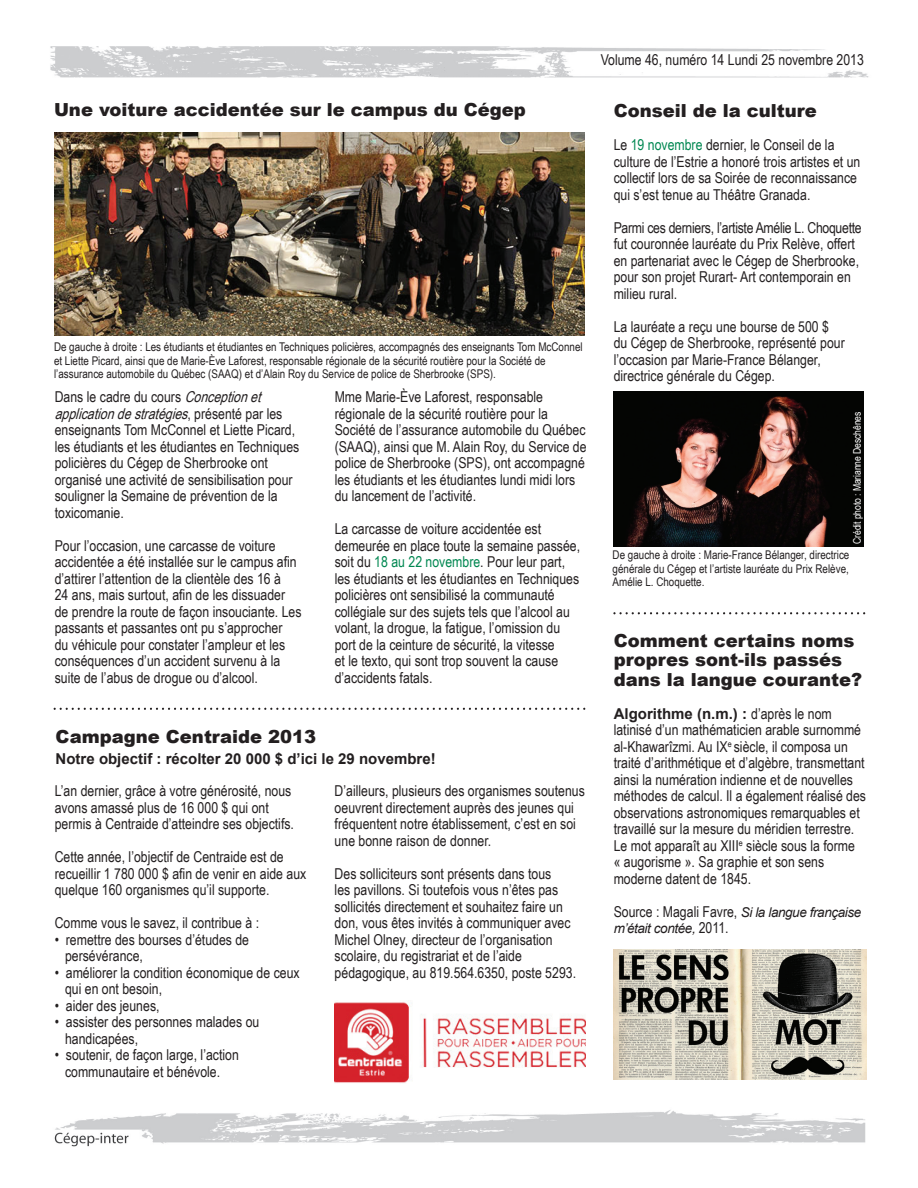
<style>
.page{position:relative;width:918px;height:1188px;background:#fff}
.page>*{position:absolute;margin:0;border:0;box-sizing:border-box;transform-origin:0 0}
.t1{font:900 18px/19.5px "Arial";color:#231f20}
.t2{font:15px/16.5px "Arial Narrow";color:#231f20}
.t3{font:700 15px "Arial";color:#231f20}
.t4{font:italic 13.5px "Arial";letter-spacing:-.03em;color:#231f20}
.t5{font:12px/13.5px "Arial Narrow";color:#231f20}
.t6{font:10.5px "Arial Narrow";letter-spacing:-.01em;color:#fff}
.s1{font-style:italic}
.s2{color:#008751}
.s3{font-family:"Arial Narrow";font-weight:400}
.s4{font-family:"Arial";font-style:italic;font-size:13.5px}
.s5{font-family:"Arial Narrow";font-style:normal;font-size:15px}
</style>
<div class="page">
<img style="left:50px;top:46px;width:819px;height:1101px">
<svg style="left:55px;top:708px;width:529px;height:2px"></svg>
<img style="left:55px;top:133px;width:529px;height:203px">
<svg style="left:614px;top:612px;width:250px;height:2px"></svg>
<img style="left:613px;top:949px;width:253px;height:130px">
<img style="left:335px;top:1001px;width:250px;height:82px">
<img style="left:614px;top:392px;width:250px;height:155px">
<p class="t1" style="left:54px;top:100px;width:473px">Une voiture accidentée sur le campus du Cégep</p>
<p class="t5" style="left:54px;top:340px;width:530px">De gauche à droite : Les étudiants et étudiantes en Techniques policières, accompagnés des enseignants Tom McConnel et Liette Picard, ainsi que de Marie-Ève Laforest, responsable régionale de la sécurité routière pour la Société de l’assurance automobile du Québec (SAAQ) et d’Alain Roy du Service de police de Sherbrooke (SPS).</p>
<p class="t2" style="left:55px;top:388px;width:246px">Dans le cadre du cours <span class="s1">Conceptionet applicationdestratégies</span>, p r é s e n t é p a r l e s enseignants Tom McConnel et Liette Picard, les étudiants et les étudiantes en Techniques policières du Cégep de Sherbrooke ont organisé une activité de sensibilisation pour souligner la Semaine de prévention de la toxicomanie.</p>
<p class="t2" style="left:55px;top:537px;width:248px">Pour l’occasion, une carcasse de voiture accidentée a été installée sur le campus afin d’attirer l’attention de la clientèle des 16 à<br>24 ans, mais surtout, afin de les dissuader de prendre la route de façon insouciante. Les passants et passantes ont pu s’approcher<br>du véhicule pour constater l’ampleur et les conséquences d’un accident survenu à la suite de l’abus de drogue ou d’alcool.</p>
<p class="t2" style="left:335px;top:388px;width:254px">Mme Marie-Ève Laforest, responsable régionale de la sécurité routière pour la Société de l’assurance automobile du Québec (SAAQ), ainsi que M. Alain Roy, du Service de police de Sherbrooke (SPS), ont accompagné les étudiants et les étudiantes lundi midi lors du lancement de l’activité.</p>
<p class="t2" style="left:335px;top:520px;width:247px">La carcasse de voiture accidentée est demeurée en place toute la semaine passée, soit du <span class="s2">18 au 22 novembre</span>. Pour leur part, les étudiants et les étudiantes en Techniques policières ont sensibilisé la communauté collégiale sur des sujets tels que l’alcool au volant, la drogue, la fatigue, l’omission du port de la ceinture de sécurité, la vitesse<br>et le texto, qui sont trop souvent la cause d’accidents fatals.</p>
<p class="t1" style="left:56px;top:726px;width:262px">Campagne Centraide 2013</p>
<p class="t3" style="left:56px;top:748px;width:382px">Notre objectif : récolter 20 000 $ d’ici le 29 novembre!</p>
<p class="t2" style="left:335px;top:782px;width:252px">D’ailleurs, plusieurs des organismes soutenus oeuvrent directement auprès des jeunes qui fréquentent notre établissement, c’est en soi une bonne raison de donner.</p>
<p class="t2" style="left:335px;top:864px;width:243px">Des solliciteurs sont présents dans tous<br>les pavillons. Si toutefois vous n’êtes pas sollicités directement et souhaitez faire un don, vous êtes invités à communiquer avec Michel Olney, directeur de l’organisation scolaire, du registrariat et de l’aide pédagogique, au 819.564.6350, poste 5293.</p>
<p class="t2" style="left:55px;top:782px;width:241px">L’an dernier, grâce à votre générosité, nous avons amassé plus de 16 000 $ qui ont permis à Centraide d’atteindre ses objectifs.</p>
<p class="t2" style="left:55px;top:848px;width:253px">Cette année, l’objectif de Centraide est de recueillir 1 780 000 $ afin de venir en aide aux quelque 160 organismes qu’il supporte.</p>
<p class="t2" style="left:55px;top:914px;width:206px">Comme vous le savez, il contribue à :</p>
<p class="t2" style="left:65px;top:931px;width:186px;text-indent:-10px">• remettre des bourses d’études de persévérance,</p>
<p class="t2" style="left:65px;top:964px;width:236px;text-indent:-10px">• améliorer la condition économique de ceux qui en ont besoin,</p>
<p class="t2" style="left:55px;top:997px;width:106px">• aider des jeunes,</p>
<p class="t2" style="left:65px;top:1013px;width:196px;text-indent:-10px">• assister des personnes malades ou handicapées,</p>
<p class="t2" style="left:55px;top:1046px;width:186px;text-align:center">• soutenir, de façon large, l’action communautaire et bénévole.</p>
<p class="t2" style="left:601px;top:51px;width:265px">Volume 46, numéro 14 Lundi 25 novembre 2013</p>
<p class="t1" style="left:614px;top:101px;width:205px">Conseil de la culture</p>
<p class="t2" style="left:614px;top:136px;width:248px">Le <span class="s2">19 novembre</span> dernier, le Conseil de la culture de l’Estrie a honoré trois artistes et un collectif lors de sa Soirée de reconnaissance qui s’est tenue au Théâtre Granada.</p>
<p class="t2" style="left:614px;top:219px;width:250px">Parmi ces derniers, l’artiste Amélie L. Choquette fut couronnée lauréate du Prix Relève, offert en partenariat avec le Cégep de Sherbrooke, pour son projet Rurart- Art contemporain en milieu rural.</p>
<p class="t2" style="left:614px;top:318px;width:233px">La lauréate a reçu une bourse de 500 $ du Cégep de Sherbrooke, représenté pour l’occasion par Marie-France Bélanger, directrice générale du Cégep.</p>
<p class="t6" style="left:849px;top:544px;width:134px;rotate:-90deg">Crédit photo : Marianne Deschênes</p>
<p class="t5" style="left:613px;top:548px;width:238px;text-align:justify">De gauche à droite : Marie-France Bélanger, directrice générale du Cégep et l’artiste lauréate du Prix Relève, Amélie L. Choquette.</p>
<p class="t1" style="left:614px;top:630px;width:250px">Comment certains noms propres sont-ils passés dans la langue courante?</p>
<p class="t3" style="left:614px;top:704px;width:220px">Algorithme (n.m.) : <span class="s3">d’après le nom</span></p>
<p class="t2" style="left:614px;top:721px;width:254px">latinisé d’un mathématicien arable surnommé al-Khawarîzmi. Au IX<sup>e</sup> siècle, il composa un traité d’arithmétique et d’algèbre, transmettant ainsi la numération indienne et de nouvelles méthodes de calcul. Il a également réalisé des observations astronomiques remarquables et travaillé sur la mesure du méridien terrestre.<br>Le mot apparaît au XIII<sup>e</sup> siècle sous la forme<br>« augorisme ». Sa graphie et son sens moderne datent de 1845.</p>
<p class="t2" style="left:614px;top:903px;width:249px">Source : Magali Favre, <span class="s4">Si la langue française</span></p>
<p class="t4" style="left:614px;top:920px;width:117px">m’était contée, <span class="s5">2011.</span></p>
</div>
